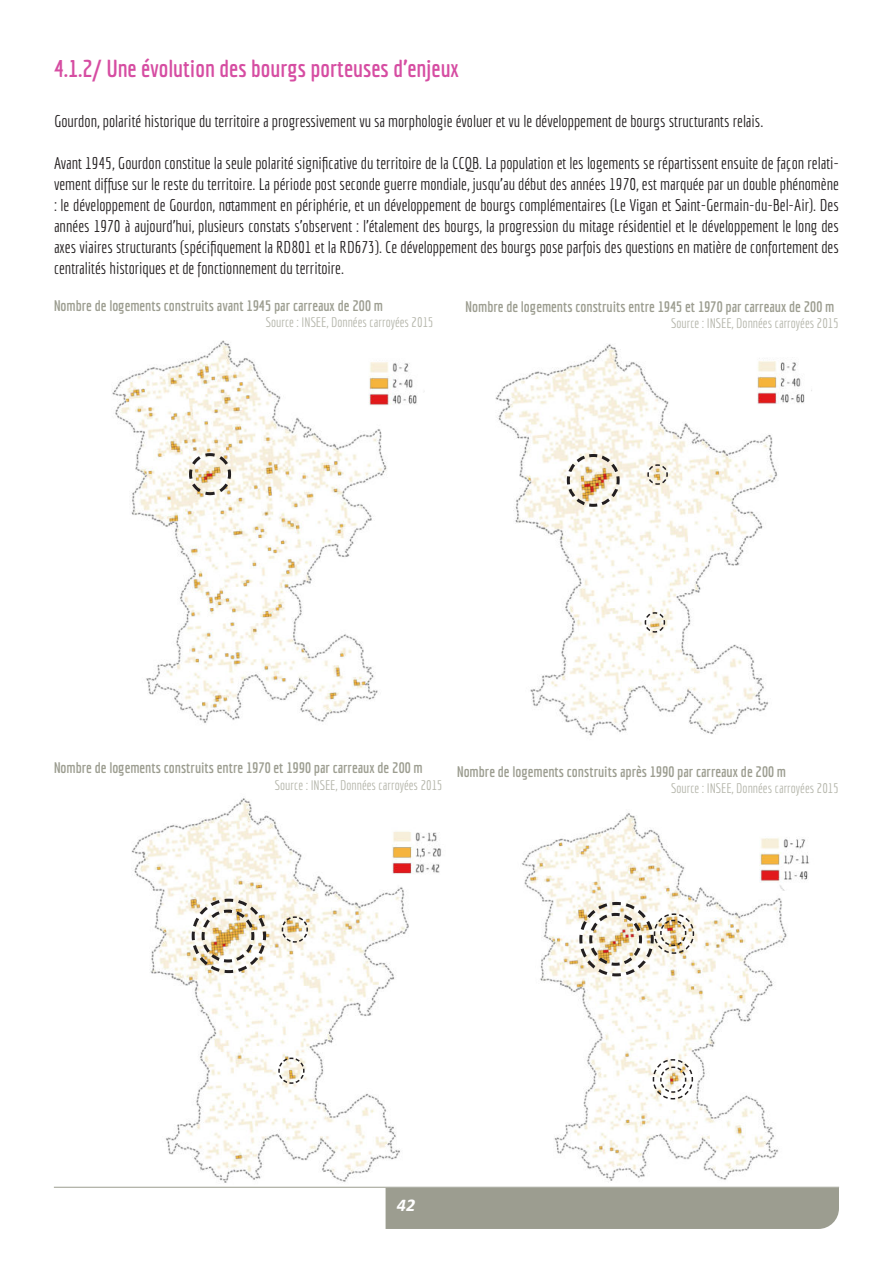
<style>
.page{position:relative;width:893px;height:1263px;background:#fff}
.page>*{position:absolute;margin:0;border:0;box-sizing:border-box;transform-origin:0 0}
.t1{font:700 24px "Economica";color:#d64da2}
.t2{font:italic 700 18px "Calibri";color:#fff}
.t3{font:16.5px/21px "Economica";color:#231f20;text-align:justify}
.t4{font:700 15px "Economica";color:#9c9d90}
.t5{font:13.5px "Economica";color:#b5b6ab}
</style>
<div class="page">
<div style="left:386px;top:1188px;width:453px;height:41px;background:#9c9d90"></div>
<hr style="left:54px;top:1187px;width:785px;height:1px;background:#9c9d90">
<img style="left:112px;top:340px;width:275px;height:383px">
<svg style="left:188px;top:452px;width:45px;height:45px"></svg>
<img style="left:369px;top:359px;width:48px;height:58px">
<img style="left:495px;top:344px;width:283px;height:392px">
<svg style="left:647px;top:464px;width:22px;height:21px"></svg>
<svg style="left:644px;top:611px;width:22px;height:22px"></svg>
<img style="left:565px;top:452px;width:56px;height:56px">
<img style="left:757px;top:357px;width:55px;height:62px">
<img style="left:131px;top:798px;width:278px;height:385px">
<img style="left:392px;top:828px;width:50px;height:59px">
<svg style="left:281px;top:916px;width:28px;height:27px"></svg>
<svg style="left:278px;top:1057px;width:27px;height:27px"></svg>
<img style="left:190px;top:897px;width:78px;height:77px">
<img style="left:521px;top:813px;width:266px;height:368px">
<img style="left:760px;top:836px;width:49px;height:54px">
<svg style="left:652px;top:1058px;width:42px;height:42px"></svg>
<svg style="left:578px;top:900px;width:117px;height:78px"></svg>
<h1 class="t1" style="left:54px;top:55px;width:407px">4.1.2/ Une évolution des bourgs porteuses d’enjeux</h1>
<p class="t3" style="left:54px;top:111px;width:711px">Gourdon, polarité historique du territoire a progressivement vu sa morphologie évoluer et vu le développement de bourgs structurants relais.</p>
<p class="t3" style="left:54px;top:153px;width:786px">Avant 1945, Gourdon constitue la seule polarité significative du territoire de la CCQB. La population et les logements se répartissent ensuite de façon relati&shy;vement diffuse sur le reste du territoire. La période post seconde guerre mondiale, jusqu’au début des années 1970, est marquée par un double phénomène : le développement de Gourdon, notamment en périphérie, et un développement de bourgs complémentaires (Le Vigan et Saint-Germain-du-Bel-Air). Des années 1970 à aujourd’hui, plusieurs constats s’observent : l’étalement des bourgs, la progression du mitage résidentiel et le développement le long des axes viaires structurants (spécifiquement la RD801 et la RD673). Ce développement des bourgs pose parfois des questions en matière de confortement des centralités historiques et de fonctionnement du territoire.</p>
<p class="t4" style="left:54px;top:297px;width:330px">Nombre de logements construits avant 1945 par carreaux de 200 m</p>
<p class="t5" style="left:266px;top:314px;width:169px">Source : INSEE, Données carroyées 2015</p>
<p class="t4" style="left:466px;top:298px;width:370px">Nombre de logements construits entre 1945 et 1970 par carreaux de 200 m</p>
<p class="t5" style="left:671px;top:316px;width:169px">Source : INSEE, Données carroyées 2015</p>
<p class="t4" style="left:54px;top:759px;width:370px">Nombre de logements construits entre 1970 et 1990 par carreaux de 200 m</p>
<p class="t5" style="left:275px;top:777px;width:169px">Source : INSEE, Données carroyées 2015</p>
<p class="t4" style="left:457px;top:762px;width:330px">Nombre de logements construits après 1990 par carreaux de 200 m</p>
<p class="t5" style="left:671px;top:780px;width:169px">Source : INSEE, Données carroyées 2015</p>
<p class="t2" style="left:397px;top:1199px;width:20px">42</p>
</div>
